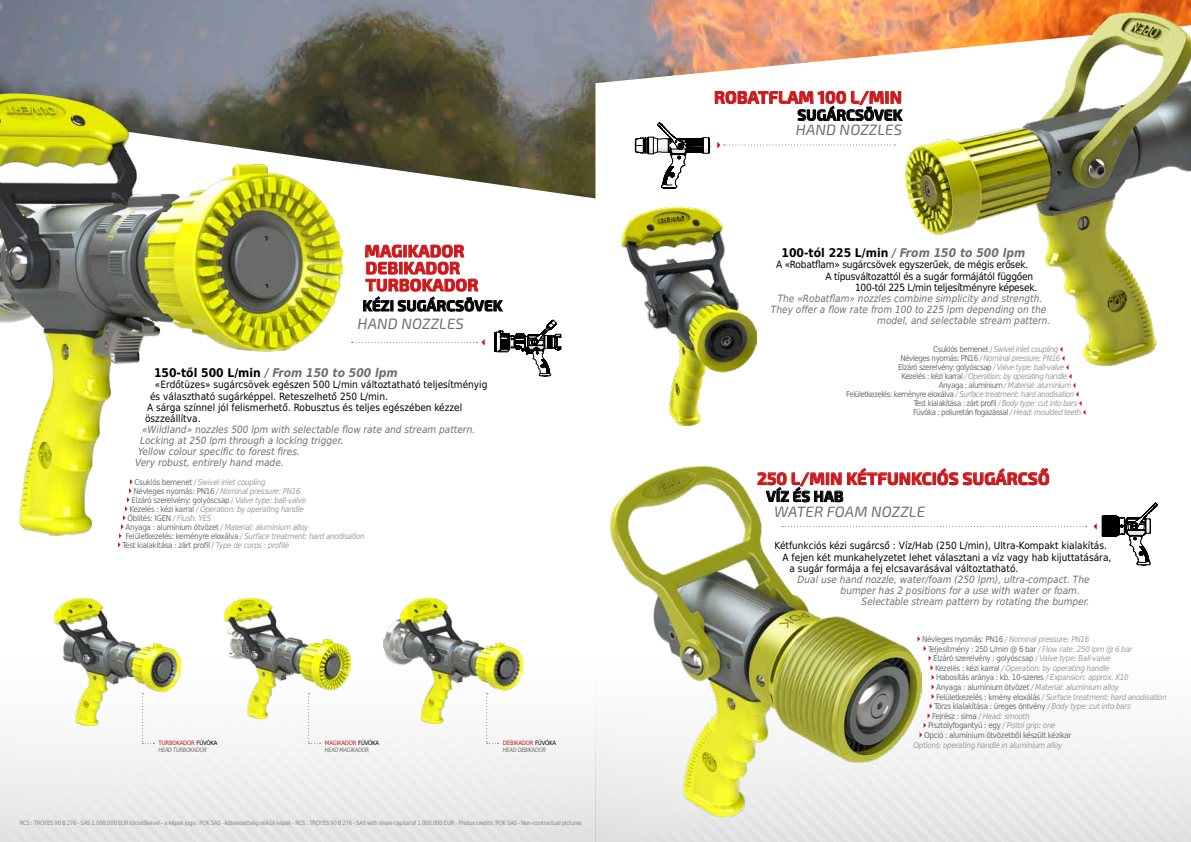
<style>
.page{position:relative;width:1191px;height:842px;background:#fff}
.page>*{position:absolute;margin:0;border:0;box-sizing:border-box;transform-origin:0 0}
.t1{font:700 17px/17px "Exo 2.0";letter-spacing:.01em;color:#cd171a}
.t2{font:italic 15px "Exo 2.0";letter-spacing:.01em;color:#706f6f}
.t3{font:700 15px "Exo 2.0";letter-spacing:.01em;color:#000}
.t4{font:italic 700 12px "DejaVu Sans Condensed";color:#706f6f}
.t5{font:italic 10px "DejaVu Sans Condensed";color:#706f6f}
.t6{font:10px "DejaVu Sans Condensed";color:#000}
.t7{font:10px "DejaVu Sans Condensed";letter-spacing:-.02em;color:#000}
.t8{font:italic 8px "DejaVu Sans Condensed";letter-spacing:-.04em;color:#9d9d9c}
.t9{font:8px "DejaVu Sans Condensed";letter-spacing:-.04em;color:#706f6f}
.t10{font:italic 8px "DejaVu Sans Condensed";letter-spacing:-.06em;color:#9d9d9c}
.t11{font:8px "DejaVu Sans Condensed";letter-spacing:-.06em;color:#706f6f}
.t12{font:6px "DejaVu Sans Condensed";letter-spacing:-.04em;color:#878787}
.t13{font:italic 6px/7px "DejaVu Sans Condensed";letter-spacing:-.05em;color:#706f6f;scale:.95 1}
.s1{font-style:normal;color:#000}
.s2{font-style:normal;color:#706f6f}
.s3{font-style:italic;color:#9d9d9c}
.s4{font-style:normal;color:#cd171a}
.s5{font-style:normal}
</style>
<div class="page">
<img style="left:0;top:677px;width:1191px;height:165px">
<img style="left:0;top:0;width:1191px;height:198px">
<svg style="left:715px;top:72px;width:187px;height:49px"></svg>
<svg style="left:118px;top:535px;width:4px;height:12px"></svg>
<img style="left:0;top:94px;width:342px;height:441px">
<svg style="left:351px;top:244px;width:211px;height:133px"></svg>
<img style="left:383px;top:599px;width:140px;height:124px">
<img style="left:224px;top:599px;width:126px;height:120px">
<img style="left:54px;top:598px;width:126px;height:128px">
<img style="left:906px;top:12px;width:285px;height:354px">
<svg style="left:635px;top:113px;width:74px;height:77px"></svg>
<svg style="left:717px;top:132px;width:256px;height:106px"></svg>
<svg style="left:142px;top:693px;width:12px;height:51px"></svg>
<svg style="left:308px;top:693px;width:12px;height:51px"></svg>
<svg style="left:486px;top:693px;width:12px;height:51px"></svg>
<svg style="left:921px;top:467px;width:128px;height:19px"></svg>
<svg style="left:921px;top:526px;width:165px;height:1px"></svg>
<svg style="left:921px;top:646px;width:13px;height:91px"></svg>
<svg style="left:1102px;top:502px;width:56px;height:64px"></svg>
<img style="left:610px;top:466px;width:311px;height:350px">
<img style="left:621px;top:207px;width:135px;height:218px">
<h1 class="t1" style="left:365px;top:243px;width:115px">MAGIKADOR<br>DEBIKADOR<br>TURBOKADOR</h1>
<h2 class="t3" style="left:362px;top:297px;width:141px">KÉZI SUGÁRCSÖVEK</h2>
<h2 class="t2" style="left:358px;top:315px;width:108px">HAND NOZZLES</h2>
<h3 class="t4" style="left:154px;top:363px;width:245px"><span class="s1">150-től 500 L/min</span> / From 150 to 500 lpm</h3>
<p class="t6" style="left:155px;top:376px;width:334px">«Erdőtüzes» sugárcsövek egészen 500 L/min változtatható teljesítményig</p>
<p class="t6" style="left:150px;top:388px;width:239px">és választható sugárképpel. Reteszelhető 250 L/min.</p>
<p class="t6" style="left:147px;top:399px;width:317px">A sárga színnel jól felismerhető. Robusztus és teljes egészében kézzel</p>
<p class="t6" style="left:145px;top:411px;width:57px">öszzeállítva.</p>
<p class="t5" style="left:142px;top:423px;width:335px">«Wildland» nozzles 500 lpm with selectable flow rate and stream pattern.</p>
<p class="t5" style="left:140px;top:434px;width:205px">Locking at 250 lpm through a locking trigger.</p>
<p class="t5" style="left:138px;top:445px;width:163px">Yellow colour specific to forest fires.</p>
<p class="t5" style="left:135px;top:456px;width:150px">Very robust, entirely hand made.</p>
<p class="t8" style="left:134px;top:476px;width:133px"><span class="s2">Csuklós bemenet</span> / Swivel inlet coupling</p>
<p class="t8" style="left:133px;top:485px;width:169px"><span class="s2">Névleges nyomás: PN16</span> / Nominal pressure: PN16</p>
<p class="t9" style="left:131px;top:493px;width:176px">Elzáró szerelvény: golyóscsap <span class="s3">/ Valve type: ball-valve</span></p>
<p class="t8" style="left:129px;top:503px;width:176px"><span class="s2">Kezelés : kézi karral</span> / Operation: by operating handle</p>
<p class="t9" style="left:127px;top:511px;width:85px">Öblítés: IGEN <span class="s3">/ Flush: YES</span></p>
<p class="t8" style="left:125px;top:521px;width:184px"><span class="s2">Anyaga : alumínium ötvözet</span> / Material: aluminium alloy</p>
<p class="t8" style="left:125px;top:530px;width:241px"><span class="s2">Felületkezelés: keményre eloxálva</span> / Surface treatment: hard anodisation</p>
<p class="t9" style="left:122px;top:538px;width:168px">Test kialakítása : zárt profil <span class="s3">/ Type de corps : profilé</span></p>
<p class="t13" style="left:158px;top:739px;width:64px"><span class="s4">TURBOKADOR</span> <span class="s1">FÚVÓKA<br></span>HEAD TURBOKADOR</p>
<p class="t13" style="left:325px;top:739px;width:59px"><span class="s4">MAGIKADOR</span> <span class="s1">FÚVÓKA<br></span>HEAD MAGIKADOR</p>
<p class="t13" style="left:503px;top:739px;width:57px"><span class="s4">DEBIKADOR</span> <span class="s1">FÚVÓKA<br></span>HEAD DEBIKADOR</p>
<p class="t12" style="left:20px;top:817px;width:564px">RCS : TROYES 90 B 276 - SAS 1.000.000 EUR törzstőkével – a képek joga : POK SAS - kötelezettség nélküli képek - RCS : TROYES 90 B 276 - SAS with share capital of 1.000.000 EUR - Photos credits: POK SAS - Non-contractual pictures</p>
<h1 class="t1" style="left:714px;top:89px;width:189px">ROBATFLAM 100 L/MIN</h1>
<h2 class="t3" style="left:797px;top:106px;width:106px">SUGÁRCSÖVEK</h2>
<h2 class="t2" style="left:796px;top:121px;width:108px">HAND NOZZLES</h2>
<h3 class="t4" style="left:781px;top:243px;width:245px"><span class="s1">100-tól 225 L/min</span> / From 150 to 500 lpm</h3>
<p class="t7" style="left:776px;top:257px;width:254px">A «Robatflam» sugárcsövek egyszerűek, de mégis erősek.</p>
<p class="t7" style="left:825px;top:268px;width:209px">A típusváltozattól és a sugár formájától függően</p>
<p class="t7" style="left:855px;top:279px;width:184px">100-tól 225 L/min teljesítményre képesek.</p>
<p class="t5" style="left:778px;top:291px;width:266px">The «Robatflam» nozzles combine simplicity and strength.</p>
<p class="t5" style="left:771px;top:302px;width:277px">They offer a flow rate from 100 to 225 lpm depending on the</p>
<p class="t5" style="left:877px;top:313px;width:175px">model, and selectable stream pattern.</p>
<p class="t10" style="left:933px;top:343px;width:127px"><span class="s2">Csuklós bemenet</span> <span class="s5">/</span> Swivel inlet coupling</p>
<p class="t10" style="left:900px;top:352px;width:161px"><span class="s2">Névleges nyomás: PN16</span> / Nominal pressure: PN16</p>
<p class="t11" style="left:898px;top:361px;width:168px">Elzáró szerelvény: golyóscsap <span class="s3">/ Valve type: ball-valve</span></p>
<p class="t10" style="left:901px;top:370px;width:167px"><span class="s2">Kezelés : kézi karral</span> / Operation: by operating handle</p>
<p class="t10" style="left:938px;top:379px;width:134px"><span class="s2">Anyaga : alumínium</span> / Material: aluminium</p>
<p class="t10" style="left:846px;top:388px;width:230px"><span class="s2">Felületkezelés: keményre eloxálva</span> / Surface treatment: hard anodisation</p>
<p class="t11" style="left:913px;top:397px;width:165px">Test kialakítása : zárt profil <span class="s3">/ Body type: cut into bars</span></p>
<p class="t11" style="left:913px;top:406px;width:170px">Fúvóka : poliuretán fogazással <span class="s3">/ Head: moulded teeth</span></p>
<h1 class="t1" style="left:757px;top:470px;width:294px">250 L/MIN KÉTFUNKCIÓS SUGÁRCSŐ</h1>
<h2 class="t3" style="left:766px;top:487px;width:79px">VÍZ ÉS HAB</h2>
<h2 class="t2" style="left:774px;top:502px;width:152px">WATER FOAM NOZZLE</h2>
<p class="t6" style="left:774px;top:537px;width:334px">Kétfunkciós kézi sugárcső : Víz/Hab (250 L/min), Ultra-Kompakt kialakítás.</p>
<p class="t6" style="left:782px;top:549px;width:330px">A fejen két munkahelyzetet lehet választani a víz vagy hab kijuttatására,</p>
<p class="t6" style="left:789px;top:560px;width:230px">a sugár formája a fej elcsavarásával változtatható.</p>
<p class="t5" style="left:797px;top:572px;width:293px">Dual use hand nozzle, water/foam (250 lpm), ultra-compact. The</p>
<p class="t5" style="left:840px;top:583px;width:241px">bumper has 2 positions for a use with water or foam.</p>
<p class="t5" style="left:861px;top:594px;width:229px">Selectable stream pattern by rotating the bumper.</p>
<p class="t8" style="left:922px;top:633px;width:169px"><span class="s2">Névleges nyomás: PN16</span> / Nominal pressure: PN16</p>
<p class="t9" style="left:928px;top:642px;width:206px">Teljesítmény : 250 L/min @ 6 bar <span class="s3">/ Flow rate: 250 lpm @ 6 bar</span></p>
<p class="t9" style="left:933px;top:652px;width:179px">Elzáró szerelvény : golyóscsap <span class="s3">/ Valve type: Ball-valve</span></p>
<p class="t8" style="left:935px;top:662px;width:176px"><span class="s2">Kezelés : kézi karral</span> / Operation: by operating handle</p>
<p class="t9" style="left:936px;top:671px;width:194px">Habosítás aránya : kb. 10-szeres <span class="s3">/ Expansion: approx. X10</span></p>
<p class="t8" style="left:936px;top:681px;width:184px"><span class="s2">Anyaga : alumínium ötvözet</span> / Material: aluminium alloy</p>
<p class="t8" style="left:936px;top:691px;width:232px"><span class="s2">Felületkezelés : kmény eloxálás</span> / Surface treatment: hard anodisation</p>
<p class="t9" style="left:934px;top:700px;width:198px">Törzs kialakítása : üreges öntvény <span class="s3">/ Body type: cut into bars</span></p>
<p class="t9" style="left:932px;top:709px;width:99px">Fejrész : sima <span class="s3">/ Head: smooth</span></p>
<p class="t9" style="left:928px;top:719px;width:129px">Pisztolyfogantyú : egy <span class="s3">/ Pistol grip: one</span></p>
<p class="t9" style="left:924px;top:729px;width:149px">Opció : alumínium ötvözetből készült kézikar</p>
<p class="t8" style="left:913px;top:739px;width:150px">Options: operating handle in aluminium alloy</p>
</div>
